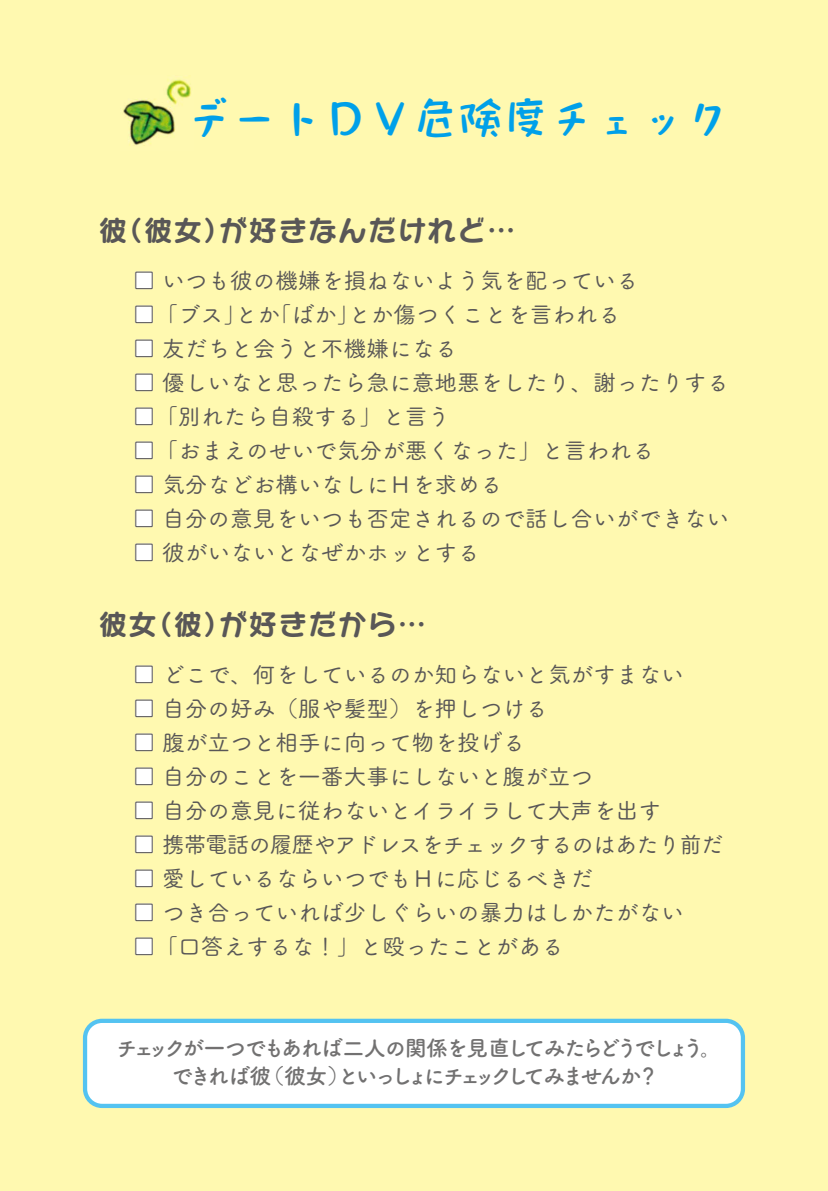
<style>
.page{position:relative;width:828px;height:1191px;background:#fff9b0}
.page>*{position:absolute;margin:0;border:0;box-sizing:border-box;transform-origin:0 0}
.t1{font:45.4px "Kafu Nagomi Std B";color:#00a0e9}
.t2{font:28.4px "Seurat Capie Pro B";letter-spacing:.05em;color:#595757}
.t3{font:22.6px "Tsuku A Rd Gothic Std M";color:#595757}
.t4{font:22.6px "Tsuku A Rd Gothic Std M";letter-spacing:-.05em;color:#595757}
.t5{font:21.6px/28.4px "Tsuku A Rd Gothic Std B";letter-spacing:-.14em;color:#727171;text-align:center}
.s1{color:#fff}
</style>
<div class="page">
<div style="left:85px;top:1020px;width:658px;height:86px;background:#fff;border-radius:17px"></div>
<div style="left:83px;top:1018px;width:662px;height:90px;border:4px solid #54c3f1;border-radius:17px"></div>
<img style="left:123px;top:79px;width:68px;height:66px">
<h1 class="t1" style="left:186px;top:84px;width:546px">デートＤＶ危険度チェック</h1>
<p class="t2" style="left:99px;top:210px;width:418px">彼（彼女）が好きなんだけれど…</p>
<p class="t3" style="left:133px;top:263px;width:507px"><span class="s1">■</span>□ いつも彼の機嫌を損ねないよう気を配っている</p>
<p class="t3" style="left:133px;top:297px;width:489px"><span class="s1">■</span>□「ブス」とか「ばか」とか傷つくことを言われる</p>
<p class="t3" style="left:133px;top:331px;width:326px"><span class="s1">■</span>□ 友だちと会うと不機嫌になる</p>
<p class="t3" style="left:133px;top:365px;width:598px"><span class="s1">■</span>□ 優しいなと思ったら急に意地悪をしたり、謝ったりする</p>
<p class="t3" style="left:133px;top:399px;width:319px"><span class="s1">■</span>□「別れたら自殺する」と言う</p>
<p class="t3" style="left:133px;top:433px;width:523px"><span class="s1">■</span>□「おまえのせいで気分が悪くなった」と言われる</p>
<p class="t3" style="left:133px;top:467px;width:371px"><span class="s1">■</span>□ 気分などお構いなしにＨを求める</p>
<p class="t3" style="left:133px;top:501px;width:598px"><span class="s1">■</span>□ 自分の意見をいつも否定されるので話し合いができない</p>
<p class="t3" style="left:133px;top:535px;width:348px"><span class="s1">■</span>□ 彼がいないとなぜかホッとする</p>
<p class="t2" style="left:99px;top:604px;width:329px">彼女（彼）が好きだから…</p>
<p class="t3" style="left:133px;top:657px;width:553px"><span class="s1">■</span>□ どこで、何をしているのか知らないと気がすまない</p>
<p class="t3" style="left:133px;top:691px;width:416px"><span class="s1">■</span>□ 自分の好み（服や髪型）を押しつける</p>
<p class="t3" style="left:133px;top:725px;width:394px"><span class="s1">■</span>□ 腹が立つと相手に向って物を投げる</p>
<p class="t3" style="left:133px;top:759px;width:462px"><span class="s1">■</span>□ 自分のことを一番大事にしないと腹が立つ</p>
<p class="t3" style="left:133px;top:793px;width:530px"><span class="s1">■</span>□ 自分の意見に従わないとイライラして大声を出す</p>
<p class="t4" style="left:133px;top:827px;width:592px"><span class="s1">■</span>□ 携帯電話の履歴やアドレスをチェックするのはあたり前だ</p>
<p class="t3" style="left:133px;top:861px;width:462px"><span class="s1">■</span>□ 愛しているならいつでもＨに応じるべきだ</p>
<p class="t3" style="left:133px;top:895px;width:553px"><span class="s1">■</span>□ つき合っていれば少しぐらいの暴力はしかたがない</p>
<p class="t3" style="left:133px;top:929px;width:432px"><span class="s1">■</span>□「口答えするな！」と殴ったことがある</p>
<p class="t5" style="left:116px;top:1032px;width:607px">チェックが一つでもあれば二人の関係を見直してみたらどうでしょう。できれば彼（彼女）といっしょにチェックしてみませんか？</p>
</div>
